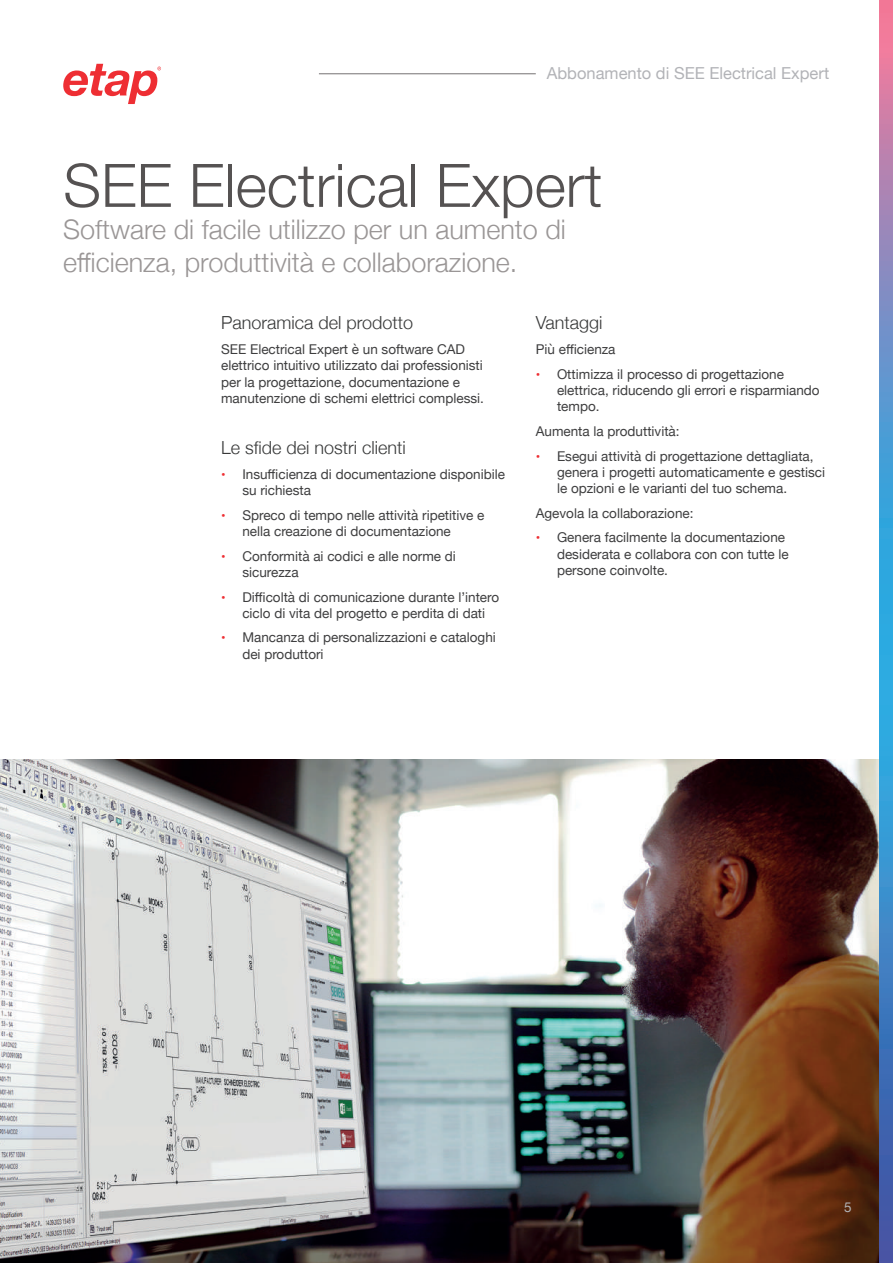
<style>
.page{position:relative;width:893px;height:1263px;background:#fff}
.page>*{position:absolute;margin:0;border:0;box-sizing:border-box;transform-origin:0 0}
.t1{font:300 60px "Helvetica Neue";color:#555252}
.t2{font:300 27px/32.4px "Helvetica Neue";color:#9a9696}
.t3{font:300 18px "Helvetica Neue";color:#383939}
.t4{font:16.5px "Helvetica Neue";color:#b2b3b7}
.t5{font:13.5px/16.2px "Helvetica Neue";color:#3e3e3f}
.t6{font:13.5px "Helvetica Neue";color:#b2b3b7}
.s1{font-size:12.75px;color:#ee2e33}
</style>
<div class="page">
<img style="left:0;top:759px;width:879px;height:504px">
<svg style="left:63px;top:64px;width:98px;height:40px"></svg>
<svg style="left:879px;top:0;width:14px;height:1263px;background:#5d8ac3"></svg>
<hr style="left:319px;top:74px;width:217px;height:1px;background:#231f20">
<p class="t4" style="left:547px;top:62px;width:284px">Abbonamento di SEE Electrical Expert</p>
<h1 class="t1" style="left:63px;top:137px;width:541px">SEE Electrical Expert</h1>
<h2 class="t2" style="left:63px;top:211px;width:504px">Software di facile utilizzo per un aumento di efficienza, produttività e collaborazione.</h2>
<h3 class="t3" style="left:221px;top:308px;width:194px">Panoramica del prodotto</h3>
<p class="t5" style="left:221px;top:342px;width:264px">SEE Electrical Expert è un software CAD elettrico intuitivo utilizzato dai professionisti per la progettazione, documentazione e manutenzione di schemi elettrici complessi.</p>
<h3 class="t3" style="left:221px;top:433px;width:186px">Le sfide dei nostri clienti</h3>
<p class="t5" style="left:242px;top:467px;width:264px;text-indent:-21px"><span class="s1">•</span> Insufficienza di documentazione disponibile su richiesta</p>
<p class="t5" style="left:242px;top:508px;width:244px;text-indent:-21px"><span class="s1">•</span> Spreco di tempo nelle attività ripetitive e nella creazione di documentazione</p>
<p class="t5" style="left:242px;top:548px;width:215px;text-indent:-21px"><span class="s1">•</span> Conformità ai codici e alle norme di sicurezza</p>
<p class="t5" style="left:221px;top:589px;width:280px;text-align:center"><span class="s1">•</span> Difficoltà di comunicazione durante l’intero ciclo di vita del progetto e perdita di dati</p>
<p class="t5" style="left:242px;top:630px;width:255px;text-indent:-21px"><span class="s1">•</span> Mancanza di personalizzazioni e cataloghi dei produttori</p>
<h3 class="t3" style="left:536px;top:308px;width:68px">Vantaggi</h3>
<p class="t5" style="left:536px;top:342px;width:81px">Più efficienza</p>
<p class="t5" style="left:557px;top:367px;width:264px;text-indent:-21px"><span class="s1">•</span> Ottimizza il processo di progettazione elettrica, riducendo gli errori e risparmiando tempo.</p>
<p class="t5" style="left:536px;top:424px;width:145px">Aumenta la produttività:</p>
<p class="t5" style="left:557px;top:448px;width:270px;text-indent:-21px"><span class="s1">•</span> Esegui attività di progettazione dettagliata, genera i progetti automaticamente e gestisci le opzioni e le varianti del tuo schema.</p>
<p class="t5" style="left:536px;top:506px;width:159px">Agevola la collaborazione:</p>
<p class="t5" style="left:557px;top:530px;width:233px;text-indent:-21px"><span class="s1">•</span> Genera facilmente la documentazione desiderata e collabora con con tutte le persone coinvolte.</p>
<p class="t6" style="left:844px;top:1197px;width:9px">5</p>
</div>
